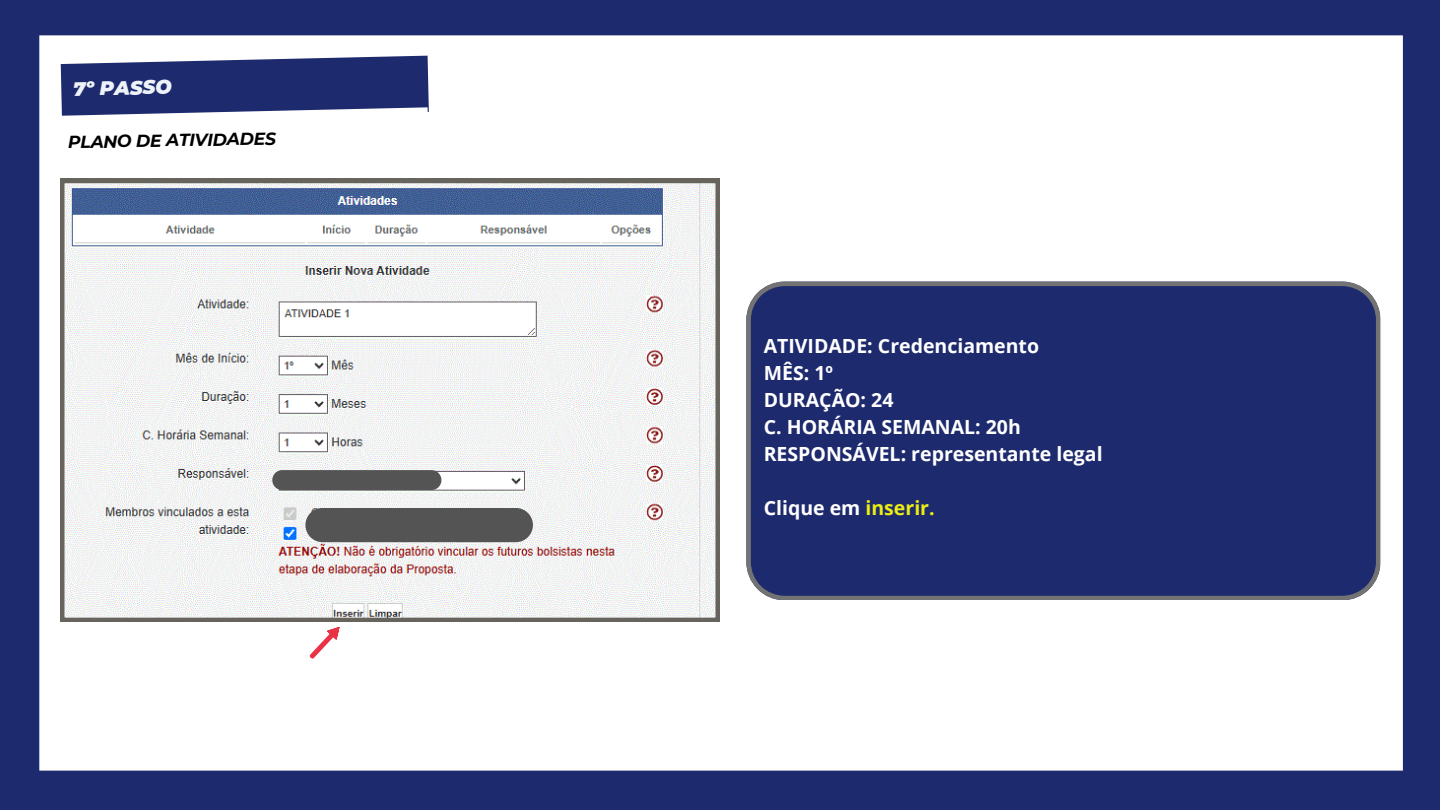
<style>
.page{position:relative;width:1440px;height:810px;background:#fff}
.page>*{position:absolute;margin:0;border:0;box-sizing:border-box;transform-origin:0 0}
.t1{font:700 19.5px/27px "Open Sans";color:#fff}
.t2{font:italic 900 19.5px "Montserrat";color:#edf3f8}
.t3{font:italic 700 17.25px "Montserrat";color:#000}
.s1{color:#eded14}
</style>
<div class="page">
<svg style="left:60px;top:179px;width:660px;height:443px"></svg>
<div style="left:0;top:0;width:1440px;height:35px;background:#1d2a6d"></div>
<div style="left:0;top:771px;width:1440px;height:39px;background:#1d2a6d"></div>
<div style="left:0;top:0;width:39px;height:810px;background:#1d2a6d"></div>
<div style="left:1403px;top:0;width:37px;height:810px;background:#1d2a6d"></div>
<svg style="left:39px;top:35px;width:447px;height:43px"></svg>
<svg style="left:39px;top:78px;width:447px;height:123px"></svg>
<div style="left:746px;top:282px;width:634px;height:318px;background:#1d2a6d"></div>
<svg style="left:272px;top:470px;width:169px;height:20px;background:#585858"></svg>
<div style="left:305px;top:508px;width:228px;height:34px;background:#545454;border-radius:17px"></div>
<svg style="left:309px;top:627px;width:31px;height:32px"></svg>
<p class="t2" style="left:73px;top:77px;width:100px;rotate:-1deg">7º PASSO</p>
<p class="t3" style="left:68px;top:131px;width:209px;rotate:-1deg">PLANO DE ATIVIDADES</p>
<p class="t1" style="left:764px;top:332px;width:340px">ATIVIDADE: Credenciamento<br>MÊS: 1º<br>DURAÇÃO: 24<br>C. HORÁRIA SEMANAL: 20h<br>RESPONSÁVEL: representante legal</p>
<p class="t1" style="left:764px;top:494px;width:172px">Clique em <span class="s1">inserir.</span></p>
</div>
